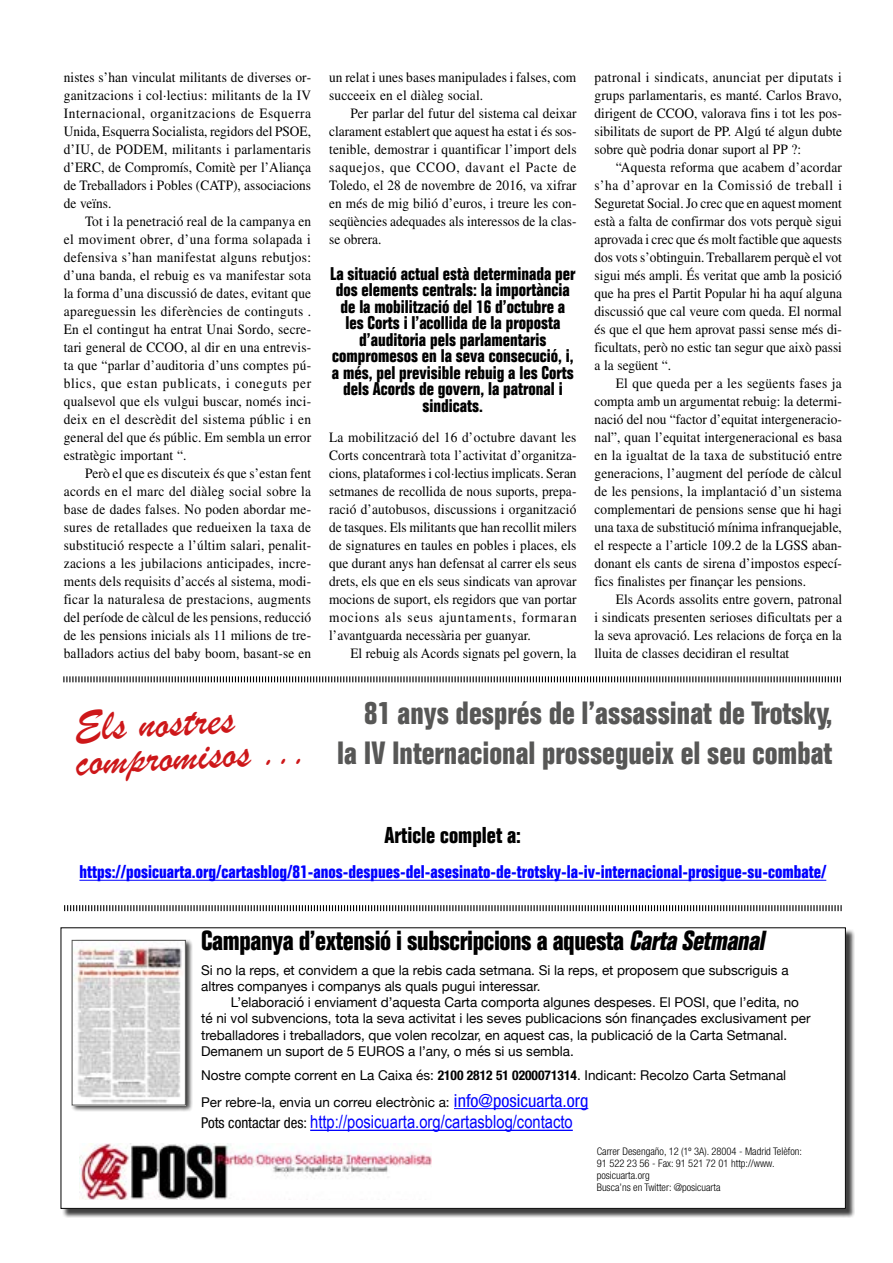
<style>
.page{position:relative;width:893px;height:1263px;background:#fff}
.page>*{position:absolute;margin:0;border:0;box-sizing:border-box;transform-origin:0 0}
.t1{font:45px/34.2px "Brush Script";color:#cd1719}
.t2{font:700 condensed 31.5px/40.2px "Folio Std";color:#575756;text-align:right}
.t3{font:700 condensed 27px "Folio Std";letter-spacing:-.015em;color:#000}
.t4{font:700 condensed 22.5px "Folio Std";color:#000}
.t5{font:700 condensed 18px/16.5px "Folio Std";color:#000;text-align:center}
.t6{font:700 condensed 18px "Folio Std";color:#00f}
.t7{font:18px "Arial Narrow";color:#00f}
.t8{font:14.25px/18px "Times LT Std";color:#000;text-align:justify;scale:.94 1}
.t9{font:13.5px/16.2px "Helvetica Neue";color:#000}
.t10{font:300 condensed 10.5px/12px "Helvetica Neue LT Std";color:#000}
.s1{font-style:italic}
.s2{font-family:"Helvetica Neue LT Std";font-weight:700;font-stretch:condensed}
.s3{font-family:"Helvetica Neue LT Std";font-stretch:condensed;font-size:18px;color:#0002ff}
.s4{font-family:"Helvetica Neue LT Std";font-stretch:condensed;font-size:15px;color:#000}
</style>
<div class="page">
<div style="left:63px;top:929px;width:792px;height:288px;background:#000;opacity:.75"></div>
<div style="left:61px;top:928px;width:784px;height:280px;background:#fff"></div>
<div style="left:71px;top:939px;width:122px;height:173px;background:#000;opacity:.75"></div>
<img style="left:74px;top:942px;width:110px;height:161px">
<div style="left:72px;top:940px;width:114px;height:165px;border:1px solid #575756"></div>
<img style="left:79px;top:1143px;width:353px;height:57px">
<hr style="left:454px;top:1108px;width:134px;height:1px;background:#0002ff">
<hr style="left:310px;top:1130px;width:263px;height:1px;background:#00f">
<svg style="left:63px;top:676px;width:778px;height:7px"></svg>
<svg style="left:64px;top:905px;width:778px;height:7px"></svg>
<hr style="left:79px;top:880px;width:747px;height:1px;background:#00f">
<p class="t8" style="left:64px;top:68px;width:265px">nistes s’han vinculat militants de diverses or&shy;ganitzacions i col·lectius: militants de la IV Internacional, organitzacions de Esquerra Unida, Esquerra Socialista, regidors del PSOE, d’IU, de PODEM, militants i parlamentaris d’ERC, de Compromís, Comitè per l’Aliança de Treballadors i Pobles (CATP), associacions de veïns.</p>
<p class="t8" style="left:64px;top:212px;width:265px;text-indent:21px">Tot i la penetració real de la campanya en el moviment obrer, d’una forma solapada i defensiva s’han manifestat alguns rebutjos: d’una banda, el rebuig es va manifestar sota la forma d’una discussió de dates, evitant que apareguessin les diferències de continguts .<br>En el contingut ha entrat Unai Sordo, secre&shy;tari general de CCOO, al dir en una entrevis&shy;ta que “parlar d’auditoria d’uns comptes pú&shy;blics, que estan publicats, i coneguts per qualsevol que els vulgui buscar, només inci&shy;deix en el descrèdit del sistema públic i en general del que és públic. Em sembla un error estratègic important “.</p>
<p class="t8" style="left:64px;top:464px;width:265px;text-indent:21px">Però el que es discuteix és que s’estan fent acords en el marc del diàleg social sobre la base de dades falses. No poden abordar me&shy;sures de retallades que redueixen la taxa de substitució respecte a l’últim salari, penalit&shy;zacions a les jubilacions anticipades, incre&shy;ments dels requisits d’accés al sistema, modi&shy;ficar la naturalesa de prestacions, augments del període de càlcul de les pensions, reducció de les pensions inicials als 11 milions de tre&shy;balladors actius del baby boom, basant-se en</p>
<p class="t8" style="left:329px;top:68px;width:264px">un relat i unes bases manipulades i falses, com succeeix en el diàleg social.</p>
<p class="t8" style="left:329px;top:104px;width:265px;text-indent:21px">Per parlar del futur del sistema cal deixar clarament establert que aquest ha estat i és sos&shy;tenible, demostrar i quantificar l’import dels saquejos, que CCOO, davant el Pacte de Toledo, el 28 de novembre de 2016, va xifrar en més de mig bilió d’euros, i treure les con&shy;seqüències adequades als interessos de la clas&shy;se obrera.</p>
<p class="t5" style="left:330px;top:266px;width:247px">La situació actual està determinada per dos elements centrals: la importància de la mobilització del 16 d’octubre a les Corts i l’acollida de la proposta d’auditoria pels parlamentaris compromesos en la seva consecució, i, a més, pel previsible rebuig a les Corts dels Acords de govern, la patronal i sindicats.</p>
<p class="t8" style="left:329px;top:428px;width:265px">La mobilització del 16 d’octubre davant les Corts concentrarà tota l’activitat d’organitza&shy;cions, plataformes i col·lectius implicats. Seran setmanes de recollida de nous suports, prepa&shy;ració d’autobusos, discussions i organització de tasques. Els militants que han recollit milers de signatures en taules en pobles i places, els que durant anys han defensat al carrer els seus drets, els que en els seus sindicats van aprovar mocions de suport, els regidors que van portar mocions als seus ajuntaments, formaran l’avantguarda necessària per guanyar.</p>
<p class="t8" style="left:350px;top:644px;width:242px">El rebuig als Acords signats pel govern, la</p>
<p class="t8" style="left:595px;top:68px;width:265px">patronal i sindicats, anunciat per diputats i grups parlamentaris, es manté. Carlos Bravo, dirigent de CCOO, valorava fins i tot les pos&shy;sibilitats de suport de PP. Algú té algun dubte sobre què podria donar suport al PP ?:</p>
<p class="t8" style="left:595px;top:158px;width:265px;text-indent:21px">“Aquesta reforma que acabem d’acordar s’ha d’aprovar en la Comissió de treball i Seguretat Social. Jo crec que en aquest moment està a falta de confirmar dos vots perquè sigui aprovada i crec que és molt factible que aquests dos vots s’obtinguin. Treballarem perquè el vot sigui més ampli. És veritat que amb la posició que ha pres el Partit Popular hi ha aquí alguna discussió que cal veure com queda. El normal és que el que hem aprovat passi sense més di&shy;ficultats, però no estic tan segur que això passi a la següent “.</p>
<p class="t8" style="left:595px;top:374px;width:265px;text-indent:21px">El que queda per a les següents fases ja compta amb un argumentat rebuig: la determi&shy;nació del nou “factor d’equitat intergeneracio&shy;nal”, quan l’equitat intergeneracional es basa en la igualtat de la taxa de substitució entre generacions, l’augment del període de càlcul de les pensions, la implantació d’un sistema complementari de pensions sense que hi hagi una taxa de substitució mínima infranquejable, el respecte a l’article 109.2 de la LGSS aban&shy;donant els cants de sirena d’impostos especí&shy;fics finalistes per finançar les pensions.</p>
<p class="t8" style="left:595px;top:590px;width:265px;text-indent:21px">Els Acords assolits entre govern, patronal i sindicats presenten serioses dificultats per a la seva aprovació. Les relacions de força en la lluita de classes decidiran el resultat</p>
<h1 class="t1" style="left:73px;top:709px;width:234px;rotate:-3deg">Els nostres compromisos ...</h1>
<h2 class="t2" style="left:337px;top:693px;width:497px">81 anys després de l’assassinat de Trotsky, la IV Internacional prossegueix el seu combat</h2>
<h3 class="t4" style="left:385px;top:822px;width:138px">Article complet a:</h3>
<p class="t6" style="left:79px;top:862px;width:748px">https://posicuarta.org/cartasblog/81-anos-despues-del-asesinato-de-trotsky-la-iv-internacional-prosigue-su-combate/</p>
<h3 class="t3" style="left:201px;top:925px;width:570px">Campanya d’extensió i subscripcions a aquesta <span class="s1">CartaSetmanal</span></h3>
<p class="t9" style="left:201px;top:963px;width:589px">Si no la reps, et convidem a que la rebis cada setmana. Si la reps, et proposem que subscriguis a altres companyes i companys als quals pugui interessar.</p>
<p class="t9" style="left:201px;top:995px;width:611px;text-indent:30px">L’elaboració i enviament d’aquesta Carta comporta algunes despeses. El POSI, que l’edita, no té ni vol subvencions, tota la seva activitat i les seves publicacions són finançades exclusivament per treballadores i treballadors, que volen recolzar, en aquest cas, la publicació de la Carta Setmanal.<br>Demanem un suport de 5 EUROS a l’any, o més si us sembla.</p>
<p class="t9" style="left:201px;top:1063px;width:587px;line-height:26.4px">Nostre compte corrent en La Caixa és: <span class="s2">2100 2812 51 0200071314</span>. Indicant: Recolzo Carta Setmanal<br>Per rebre-la, envia un correu electrònic a: <span class="s3">info@posicuarta.org</span></p>
<p class="t7" style="left:201px;top:1109px;width:373px"><span class="s4">Pots contactar des:</span> http://posicuarta.org/cartasblog/contacto</p>
<p class="t10" style="left:597px;top:1145px;width:207px">Carrer Desengaño, 12 (1º 3A). 28004 - Madrid Telèfon:<br>91 522 23 56 - Fax: 91 521 72 01 http://www. posicuarta.org<br>Busca’ns en Twitter: @posicuarta</p>
</div>
